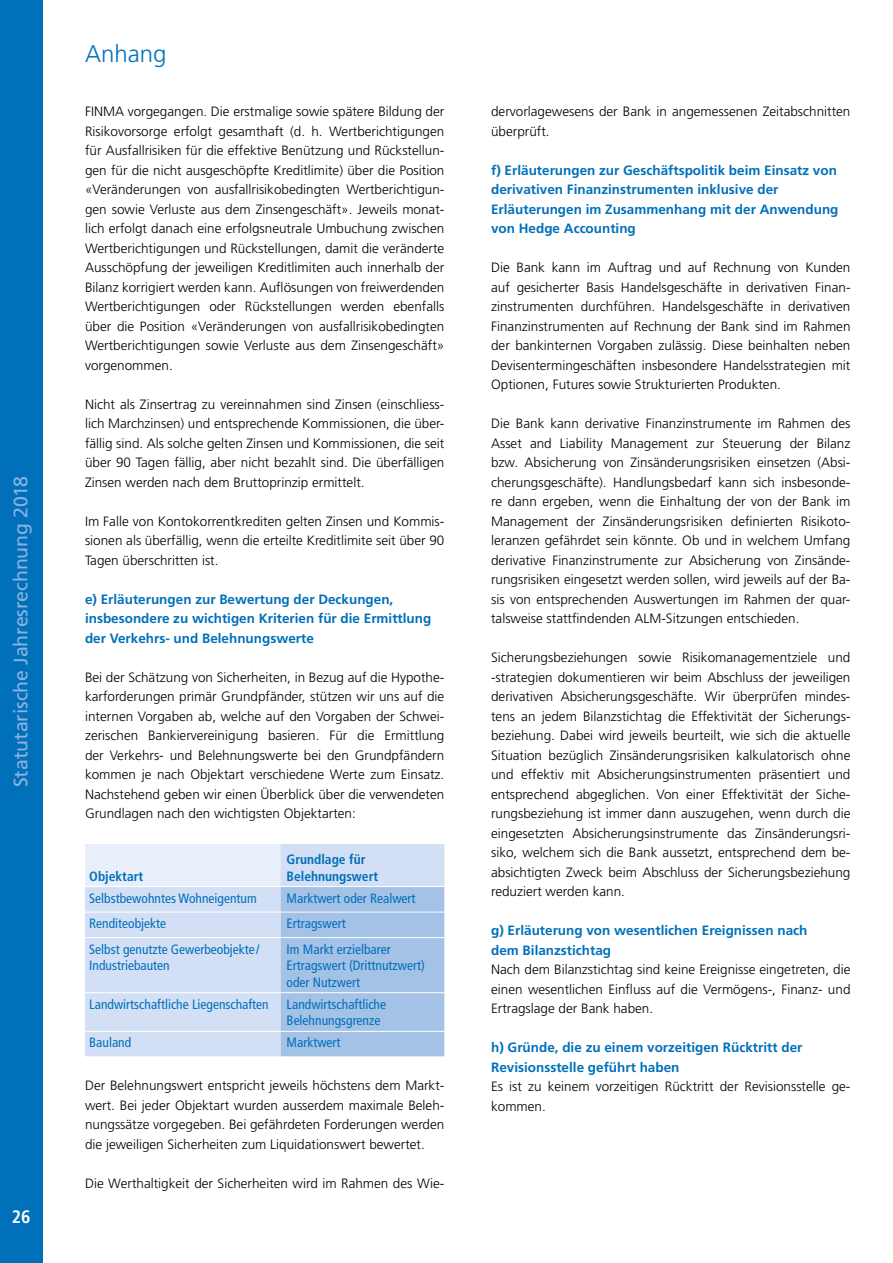
<style>
.page{position:relative;width:893px;height:1263px;background:#fff}
.page>*{position:absolute;margin:0;border:0;box-sizing:border-box;transform-origin:0 0}
.t1{font:300 24px "Frutiger LT Std";color:#0070ba}
.t2{font:19.5px "Frutiger LT Std";letter-spacing:-.005em;color:#8ab2df}
.t3{font:700 condensed 18px "Frutiger LT Std";color:#fff}
.t4{font:300 13.5px/19.5px "Frutiger LT Std";color:#000;text-align:justify}
.t5{font:700 13.5px/19.5px "Frutiger LT Std";color:#0070ba}
.t6{font:condensed 13.5px/16.5px "Frutiger LT Std";color:#0070ba}
.t7{font:700 condensed 13.5px/16.5px "Frutiger LT Std";color:#0070ba}
</style>
<div class="page">
<div style="left:0;top:0;width:43px;height:1263px;background:#0070ba"></div>
<svg style="left:85px;top:844px;width:359px;height:212px;background:#d6e1f5"></svg>
<div style="left:281px;top:887px;width:163px;height:169px;background:#a4c1e6"></div>
<hr style="left:85px;top:886px;width:196px;height:1px;background:#fff">
<hr style="left:281px;top:886px;width:163px;height:1px;background:#fff">
<hr style="left:85px;top:912px;width:196px;height:1px;background:#fff">
<hr style="left:281px;top:912px;width:163px;height:1px;background:#fff">
<hr style="left:85px;top:937px;width:196px;height:1px;background:#fff">
<hr style="left:281px;top:937px;width:163px;height:1px;background:#fff">
<hr style="left:85px;top:992px;width:196px;height:1px;background:#fff">
<hr style="left:281px;top:992px;width:163px;height:1px;background:#fff">
<hr style="left:85px;top:1031px;width:196px;height:1px;background:#fff">
<hr style="left:281px;top:1031px;width:163px;height:1px;background:#fff">
<h2 class="t2" style="left:9px;top:787px;width:312px;rotate:-90deg">Statutarische Jahresrechnung 2018</h2>
<h3 class="t3" style="left:12px;top:1206px;width:20px">26</h3>
<h1 class="t1" style="left:85px;top:40px;width:83px">Anhang</h1>
<p class="t4" style="left:85px;top:102px;width:361px">FINMA vorgegangen. Die erstmalige sowie spätere Bildung der Risikovorsorge erfolgt gesamthaft (d. h. Wertberichtigungen für Ausfallrisiken für die effektive Benützung und Rückstellun&shy;gen für die nicht ausgeschöpfte Kreditlimite) über die Position «Veränderungen von ausfallrisikobedingten Wertberichtigun&shy;gen sowie Verluste aus dem Zinsengeschäft». Jeweils monat&shy;lich erfolgt danach eine erfolgsneutrale Umbuchung zwischen Wertberichtigungen und Rückstellungen, damit die veränderte Ausschöpfung der jeweiligen Kreditlimiten auch innerhalb der Bilanz korrigiert werden kann. Auflösungen von freiwerdenden Wertberichtigungen oder Rückstellungen werden ebenfalls über die Position «Veränderungen von ausfallrisikobedingten Wertberichtigungen sowie Verluste aus dem Zinsengeschäft» vorgenommen.</p>
<p class="t4" style="left:85px;top:395px;width:361px">Nicht als Zinsertrag zu vereinnahmen sind Zinsen (einschliess&shy;lich Marchzinsen) und entsprechende Kommissionen, die über&shy;fällig sind. Als solche gelten Zinsen und Kommissionen, die seit über 90 Tagen fällig, aber nicht bezahlt sind. Die überfälligen Zinsen werden nach dem Bruttoprinzip ermittelt.</p>
<p class="t4" style="left:85px;top:512px;width:361px">Im Falle von Kontokorrentkrediten gelten Zinsen und Kommis&shy;sionen als überfällig, wenn die erteilte Kreditlimite seit über 90<br>Tagen überschritten ist.</p>
<p class="t5" style="left:85px;top:589px;width:348px">e) Erläuterungen zur Bewertung der Deckungen, insbesondere zu wichtigen Kriterien für die Ermittlung der Verkehrs- und Belehnungswerte</p>
<p class="t4" style="left:85px;top:668px;width:361px">Bei der Schätzung von Sicherheiten, in Bezug auf die Hypothe&shy;karforderungen primär Grundpfänder, stützen wir uns auf die internen Vorgaben ab, welche auf den Vorgaben der Schwei&shy;zerischen Bankiervereinigung basieren. Für die Ermittlung der Verkehrs- und Belehnungswerte bei den Grundpfändern kommen je nach Objektart verschiedene Werte zum Einsatz.<br>Nachstehend geben wir einen Überblick über die verwendeten Grundlagen nach den wichtigsten Objektarten:</p>
<p class="t7" style="left:89px;top:868px;width:56px">Objektart</p>
<p class="t7" style="left:287px;top:851px;width:93px">Grundlage für<br>Belehnungswert</p>
<p class="t6" style="left:89px;top:890px;width:169px">Selbstbewohntes Wohneigentum</p>
<p class="t6" style="left:287px;top:890px;width:130px">Marktwert oder Realwert</p>
<p class="t6" style="left:89px;top:915px;width:78px">Renditeobjekte</p>
<p class="t6" style="left:287px;top:915px;width:61px">Ertragswert</p>
<p class="t6" style="left:89px;top:941px;width:172px">Selbst genutzte Gewerbeobjekte/<br>Industriebauten</p>
<p class="t6" style="left:287px;top:941px;width:140px">Im Markt erzielbarer<br>Ertragswert (Drittnutzwert) oder Nutzwert</p>
<p class="t6" style="left:89px;top:996px;width:181px">Landwirtschaftliche Liegenschaften</p>
<p class="t6" style="left:287px;top:996px;width:101px">Landwirtschaftliche<br>Belehnungsgrenze</p>
<p class="t6" style="left:89px;top:1035px;width:44px">Bauland</p>
<p class="t6" style="left:287px;top:1035px;width:55px">Marktwert</p>
<p class="t4" style="left:85px;top:1076px;width:361px">Der Belehnungswert entspricht jeweils höchstens dem Markt&shy;wert. Bei jeder Objektart wurden ausserdem maximale Beleh&shy;nungssätze vorgegeben. Bei gefährdeten Forderungen werden die jeweiligen Sicherheiten zum Liquidationswert bewertet.</p>
<p class="t4" style="left:85px;top:1173px;width:361px">Die Werthaltigkeit der Sicherheiten wird im Rahmen des Wie-</p>
<p class="t4" style="left:491px;top:102px;width:361px">dervorlagewesens der Bank in angemessenen Zeitabschnitten überprüft.</p>
<p class="t5" style="left:491px;top:161px;width:349px">f) Erläuterungen zur Geschäftspolitik beim Einsatz von derivativen Finanzinstrumenten inklusive der Erläuterungen im Zusammenhang mit der Anwendung von Hedge Accounting</p>
<p class="t4" style="left:491px;top:258px;width:361px">Die Bank kann im Auftrag und auf Rechnung von Kunden auf gesicherter Basis Handelsgeschäfte in derivativen Finan&shy;zinstrumenten durchführen. Handelsgeschäfte in derivativen Finanzinstrumenten auf Rechnung der Bank sind im Rahmen der bankinternen Vorgaben zulässig. Diese beinhalten neben Devisentermingeschäften insbesondere Handelsstrategien mit Optionen, Futures sowie Strukturierten Produkten.</p>
<p class="t4" style="left:491px;top:414px;width:361px">Die Bank kann derivative Finanzinstrumente im Rahmen des Asset and Liability Management zur Steuerung der Bilanz bzw. Absicherung von Zinsänderungsrisiken einsetzen (Absi&shy;cherungsgeschäfte). Handlungsbedarf kann sich insbesonde&shy;re dann ergeben, wenn die Einhaltung der von der Bank im Management der Zinsänderungsrisiken definierten Risikoto&shy;leranzen gefährdet sein könnte. Ob und in welchem Umfang derivative Finanzinstrumente zur Absicherung von Zinsände&shy;rungsrisiken eingesetzt werden sollen, wird jeweils auf der Ba&shy;sis von entsprechenden Auswertungen im Rahmen der quar&shy;talsweise stattfindenden ALM-Sitzungen entschieden.</p>
<p class="t4" style="left:491px;top:648px;width:361px">Sicherungsbeziehungen sowie Risikomanagementziele und -strategien dokumentieren wir beim Abschluss der jeweiligen derivativen Absicherungsgeschäfte. Wir überprüfen mindes&shy;tens an jedem Bilanzstichtag die Effektivität der Sicherungs&shy;beziehung. Dabei wird jeweils beurteilt, wie sich die aktuelle Situation bezüglich Zinsänderungsrisiken kalkulatorisch ohne und effektiv mit Absicherungsinstrumenten präsentiert und entsprechend abgeglichen. Von einer Effektivität der Siche&shy;rungsbeziehung ist immer dann auszugehen, wenn durch die eingesetzten Absicherungsinstrumente das Zinsänderungsri&shy;siko, welchem sich die Bank aussetzt, entsprechend dem be&shy;absichtigten Zweck beim Abschluss der Sicherungsbeziehung reduziert werden kann.</p>
<p class="t5" style="left:491px;top:921px;width:318px">g) Erläuterung von wesentlichen Ereignissen nach dem Bilanzstichtag</p>
<p class="t4" style="left:491px;top:960px;width:361px">Nach dem Bilanzstichtag sind keine Ereignisse eingetreten, die einen wesentlichen Einfluss auf die Vermögens-, Finanz- und Ertragslage der Bank haben.</p>
<p class="t5" style="left:491px;top:1038px;width:313px">h) Gründe, die zu einem vorzeitigen Rücktritt der<br>Revisionsstelle geführt haben</p>
<p class="t4" style="left:491px;top:1077px;width:361px">Es ist zu keinem vorzeitigen Rücktritt der Revisionsstelle ge&shy;kommen.</p>
</div>
